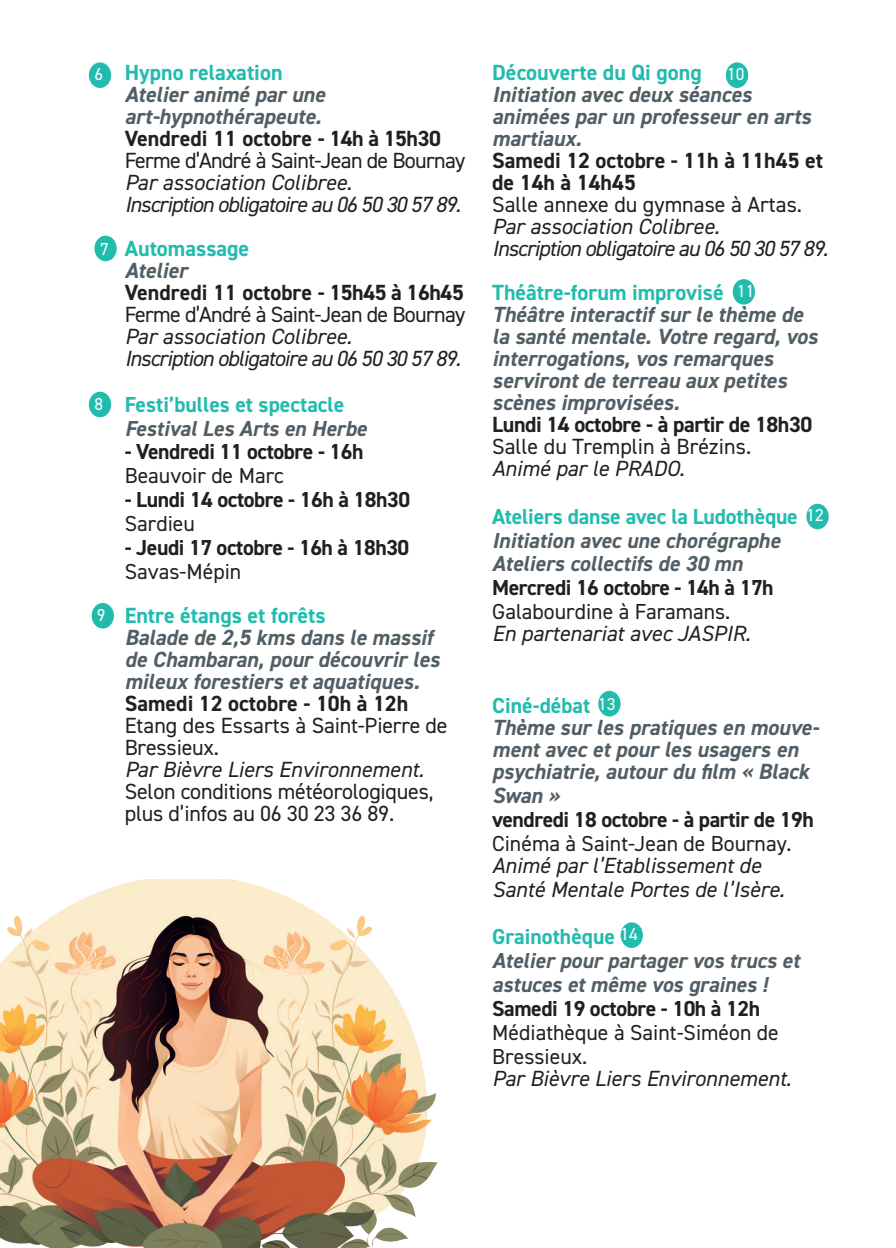
<style>
.page{position:relative;width:896px;height:1248px;background:#fff}
.page>*{position:absolute;margin:0;border:0;box-sizing:border-box;transform-origin:0 0}
.t1{font:italic 700 22px/22px "DIN2014";color:#525e65}
.t2{font:italic 22px/22px "DIN2014";letter-spacing:-.04em;color:#231f20}
.t3{font:italic 22px/23.8px "DIN2014";color:#231f20}
.t4{font:22px/22px "DIN2014";letter-spacing:-.01em;color:#231f20}
.t5{font:700 22px/22px "DIN2014";color:#231f20}
.t6{font:700 22px "DIN2014";color:#22bcae}
.t7{font:22px "DIN2014";letter-spacing:-.03em;color:#231f20}
.t8{font:700 22px "DIN2014";letter-spacing:-.02em;color:#231f20}
.t9{font:700 21.8px "DIN2014";letter-spacing:-.02em;color:#231f20}
.t10{font:italic 700 21.8px/23.8px "DIN2014";color:#525e65}
.t11{font:21.8px/23.8px "DIN2014";color:#231f20}
.t12{font:700 21.8px "DIN2014";color:#22bcae}
.t13{font:17.4px "DIN2014";color:#fff}
</style>
<div class="page">
<div style="left:89px;top:62px;width:22px;height:26px;background:#22bcae;border-radius:50%"></div>
<div style="left:94px;top:236px;width:23px;height:25px;background:#22bcae;border-radius:50%"></div>
<div style="left:89px;top:391px;width:22px;height:26px;background:#22bcae;border-radius:50%"></div>
<div style="left:92px;top:603px;width:22px;height:25px;background:#22bcae;border-radius:50%"></div>
<img style="left:0;top:879px;width:438px;height:368px">
<div style="left:726px;top:62px;width:22px;height:26px;background:#22bcae;border-radius:50%"></div>
<div style="left:732px;top:279px;width:23px;height:25px;background:#22bcae;border-radius:50%"></div>
<div style="left:806px;top:503px;width:22px;height:26px;background:#22bcae;border-radius:50%"></div>
<div style="left:598px;top:691px;width:22px;height:25px;background:#22bcae;border-radius:50%"></div>
<div style="left:620px;top:922px;width:23px;height:25px;background:#22bcae;border-radius:50%"></div>
<p class="t13" style="left:94px;top:63px;width:10px">6</p>
<p class="t13" style="left:100px;top:238px;width:10px">7</p>
<p class="t13" style="left:94px;top:393px;width:10px">8</p>
<p class="t13" style="left:97px;top:603px;width:10px">9</p>
<p class="t6" style="left:125px;top:57px;width:159px">Hypno relaxation</p>
<p class="t1" style="left:125px;top:83px;width:202px">Atelier animé par une art-hypnothérapeute.</p>
<p class="t5" style="left:125px;top:127px;width:318px">Vendredi 11 octobre - 14h à 15h30</p>
<p class="t7" style="left:125px;top:146px;width:342px">Ferme d’André à Saint-Jean de Bournay</p>
<p class="t2" style="left:125px;top:171px;width:338px">Par association Colibree.<br>Inscription obligatoire au 06 50 30 57 89.</p>
<p class="t6" style="left:125px;top:233px;width:126px">Automassage</p>
<p class="t1" style="left:125px;top:259px;width:64px">Atelier</p>
<p class="t5" style="left:125px;top:281px;width:341px">Vendredi 11 octobre - 15h45 à 16h45</p>
<p class="t7" style="left:125px;top:300px;width:342px">Ferme d’André à Saint-Jean de Bournay</p>
<p class="t2" style="left:125px;top:325px;width:338px">Par association Colibree.<br>Inscription obligatoire au 06 50 30 57 89.</p>
<p class="t12" style="left:125px;top:389px;width:221px">Festi’bulles et spectacle</p>
<p class="t10" style="left:125px;top:416px;width:244px">Festival Les Arts en Herbe</p>
<p class="t9" style="left:125px;top:437px;width:240px">- Vendredi 11 octobre - 16h</p>
<p class="t11" style="left:125px;top:463px;width:161px">Beauvoir de Marc</p>
<p class="t9" style="left:125px;top:485px;width:287px">- Lundi 14 octobre - 16h à 18h30</p>
<p class="t11" style="left:125px;top:511px;width:72px">Sardieu</p>
<p class="t9" style="left:125px;top:533px;width:286px">- Jeudi 17 octobre - 16h à 18h30</p>
<p class="t11" style="left:125px;top:559px;width:118px">Savas-Mépin</p>
<p class="t6" style="left:125px;top:600px;width:202px">Entre étangs et forêts</p>
<p class="t1" style="left:125px;top:626px;width:316px">Balade de 2,5 kms dans le massif de Chambaran, pour découvrir les mileux forestiers et aquatiques.</p>
<p class="t5" style="left:125px;top:692px;width:285px">Samedi 12 octobre - 10h à 12h</p>
<p class="t4" style="left:125px;top:714px;width:324px">Etang des Essarts à Saint-Pierre de<br>Bressieux.</p>
<p class="t3" style="left:125px;top:757px;width:301px">Par Bièvre Liers Environnement.</p>
<p class="t4" style="left:125px;top:780px;width:310px">Selon conditions météorologiques, plus d’infos au 06 30 23 36 89.</p>
<p class="t6" style="left:492px;top:57px;width:211px">Découverte du Qi gong</p>
<p class="t1" style="left:492px;top:83px;width:320px">Initiation avec deux séances animées par un professeur en arts martiaux.</p>
<p class="t5" style="left:492px;top:149px;width:332px">Samedi 12 octobre - 11h à 11h45 et de 14h à 14h45</p>
<p class="t4" style="left:492px;top:193px;width:311px">Salle annexe du gymnase à Artas.</p>
<p class="t2" style="left:492px;top:215px;width:338px">Par association Colibree.<br>Inscription obligatoire au 06 50 30 57 89.</p>
<p class="t6" style="left:492px;top:277px;width:233px">Théâtre-forum improvisé</p>
<p class="t1" style="left:492px;top:303px;width:327px">Théâtre interactif sur le thème de la santé mentale. Votre regard, vos interrogations, vos remarques serviront de terreau aux petites scènes improvisées.</p>
<p class="t8" style="left:492px;top:409px;width:322px">Lundi 14 octobre - à partir de 18h30</p>
<p class="t4" style="left:492px;top:435px;width:260px">Salle du Tremplin à Brézins.</p>
<p class="t3" style="left:492px;top:456px;width:194px">Animé par le PRADO.</p>
<p class="t12" style="left:492px;top:501px;width:307px">Ateliers danse avec la Ludothèque</p>
<p class="t10" style="left:492px;top:528px;width:289px">Initiation avec une chorégraphe<br>Ateliers collectifs de 30 mn</p>
<p class="t9" style="left:492px;top:573px;width:283px">Mercredi 16 octobre - 14h à 17h</p>
<p class="t11" style="left:492px;top:599px;width:240px">Galabourdine à Faramans.</p>
<p class="t3" style="left:492px;top:621px;width:260px">En partenariat avec JASPIR.</p>
<p class="t13" style="left:727px;top:63px;width:19px">10</p>
<p class="t13" style="left:737px;top:280px;width:19px">11</p>
<p class="t13" style="left:806px;top:504px;width:19px">12</p>
<p class="t12" style="left:492px;top:691px;width:100px">Ciné-débat</p>
<p class="t1" style="left:492px;top:715px;width:329px;line-height:22.6px">Thème sur les pratiques en mouve&shy;ment avec et pour les usagers en psychiatrie, autour du film « Black<br>Swan »</p>
<p class="t9" style="left:492px;top:804px;width:323px">vendredi 18 octobre - à partir de 19h</p>
<p class="t11" style="left:492px;top:830px;width:301px">Cinéma à Saint-Jean de Bournay.</p>
<p class="t3" style="left:492px;top:852px;width:294px">Animé par l’Etablissement de<br>Santé Mentale Portes de l’Isère.</p>
<p class="t12" style="left:492px;top:922px;width:124px">Grainothèque</p>
<p class="t10" style="left:492px;top:948px;width:309px">Atelier pour partager vos trucs et astuces et même vos graines !</p>
<p class="t9" style="left:492px;top:994px;width:269px">Samedi 19 octobre - 10h à 12h</p>
<p class="t11" style="left:492px;top:1020px;width:288px">Médiathèque à Saint-Siméon de<br>Bressieux.</p>
<p class="t3" style="left:492px;top:1065px;width:301px">Par Bièvre Liers Environnement.</p>
<p class="t13" style="left:598px;top:693px;width:19px">13</p>
<p class="t13" style="left:620px;top:923px;width:19px">14</p>
</div>
